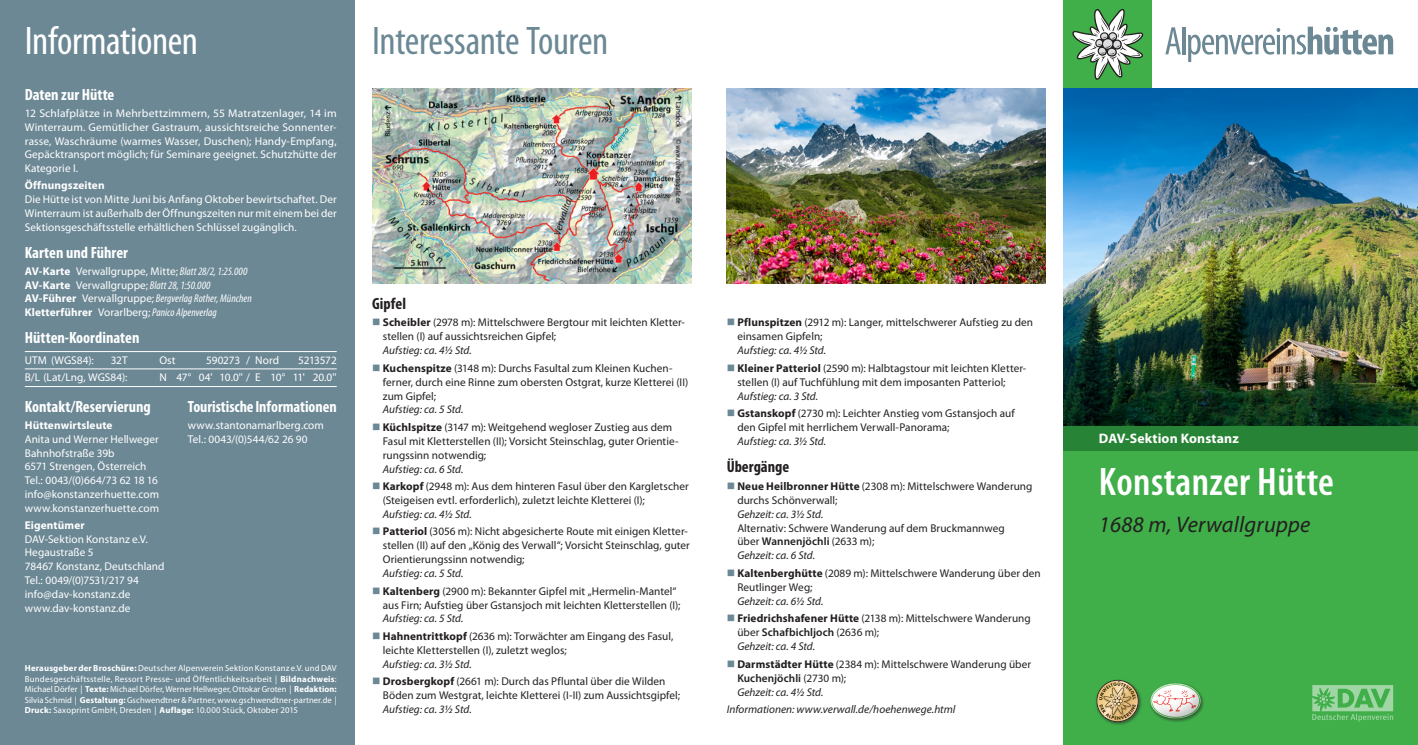
<style>
.page{position:relative;width:1418px;height:745px;background:#fff}
.page>*{position:absolute;margin:0;border:0;box-sizing:border-box;transform-origin:0 0}
._01-BigHead-Grey{font:condensed 40px "Myriad Pro";letter-spacing:-.01em;color:#6c8895}
.t1{font:600 condensed 40px "Myriad Pro";letter-spacing:.01em;color:#fff}
._01-BigHead__Weiss{font:condensed 40px "Myriad Pro";letter-spacing:-.01em;color:#fff}
.t2{font:italic 22.5px "Myriad Pro";letter-spacing:.01em;color:#231f20}
._02-Headline__1mm__W{font:700 condensed 16.25px "Myriad Pro";color:#fff}
._04a-Text-Links___0m{font:700 condensed 16.25px "Myriad Pro";letter-spacing:-.005em;color:#fff}
._02-Headline__1mm_1{font:700 condensed 16.25px "Myriad Pro";color:#231f20}
.t3{font:700 13.75px "Myriad Pro";letter-spacing:.01em;color:#fff}
.t4{font:11.25px/13.9px "Myriad Pro";letter-spacing:.005em;color:#231f20}
._04b-Text-Block___0m{font:11.25px/13.8px "Myriad Pro";letter-spacing:.005em;color:#fff;text-align:justify}
._04a-Text-Links___0m-2{font:11.25px/13.8px "Myriad Pro";letter-spacing:.005em;color:#fff}
._05-Karten___Führer{font:italic condensed 11.25px/13.8px "Myriad Pro";letter-spacing:.005em;color:#fff}
._04a-Text-Links__0mm{font:italic 11.25px "Myriad Pro";letter-spacing:.005em;color:#231f20}
._06a-UTM-Koordinaten{font:11.25px "Myriad Pro";letter-spacing:-.005em;color:#fff}
._03-Subline___0mm__W{font:700 11.25px "Myriad Pro";letter-spacing:.01em;color:#fff}
._06b-LB-Koordinaten{font:11.25px "Myriad Pro";letter-spacing:-.04em;color:#fff}
._06b-LB-Koordinaten-2{font:11.25px "Myriad Pro";color:#fff}
._04a-Text-Links___0m-3{font:700 11.25px "Myriad Pro";letter-spacing:.01em;color:#fff}
._10-Impressum__Weiss{font:8.75px/10.5px "Myriad Pro";letter-spacing:.02em;color:#fff;text-align:justify}
.s1{font-weight:700;font-style:normal;font-stretch:normal}
.s2{font-style:normal;font-stretch:normal}
.s3{font-weight:700}
.s4{font-style:italic}
.s5{font-weight:600}
</style>
<div class="page">
<div style="left:0;top:0;width:354px;height:744px;background:#6c8895"></div>
<div style="left:1063px;top:0;width:89px;height:89px;background:#40ae49"></div>
<svg style="left:1072px;top:9px;width:71px;height:71px"></svg>
<svg style="left:1165px;top:27px;width:15px;height:27px"></svg>
<hr style="left:1182px;top:27px;width:3px;height:27px;background:#6c8895">
<svg style="left:1188px;top:27px;width:205px;height:35px"></svg>
<div style="left:1063px;top:425px;width:354px;height:319px;background:#40ae49"></div>
<svg style="left:1312px;top:685px;width:81px;height:36px"></svg>
<div style="left:1094px;top:678px;width:48px;height:47px;background:#231f20;opacity:.5"></div>
<svg style="left:1096px;top:679px;width:42px;height:42px"></svg>
<div style="left:1148px;top:681px;width:56px;height:41px;background:#231f20;opacity:.5"></div>
<div style="left:1149px;top:681px;width:54px;height:38px;background:#231f20;opacity:.6"></div>
<img style="left:1063px;top:89px;width:354px;height:336px">
<div style="left:1063px;top:425px;width:354px;height:25px;background:#278335"></div>
<hr style="left:25px;top:351px;width:312px;height:1px;background:#fff">
<hr style="left:25px;top:368px;width:312px;height:1px;background:#fff">
<hr style="left:25px;top:386px;width:312px;height:1px;background:#fff">
<img style="left:372px;top:89px;width:319px;height:194px">
<img style="left:726px;top:89px;width:319px;height:194px">
<p class="_01-BigHead__Weiss" style="left:25px;top:17px;width:175px">Informationen</p>
<p class="_02-Headline__1mm__W" style="left:25px;top:84px;width:91px">Daten zur Hütte</p>
<p class="_04b-Text-Block___0m" style="left:25px;top:106px;width:313px">12 Schlafplätze in Mehrbettzimmern, 55 Matratzenlager, 14 im Winterraum. Gemütlicher Gastraum, aussichtsreiche Sonnenter&shy;rasse, Waschräume (warmes Wasser, Duschen); Handy-Empfang, Gepäcktransport möglich; für Seminare geeignet. Schutzhütte der Kategorie I.</p>
<p class="_03-Subline___0mm__W" style="left:25px;top:178px;width:81px">Öffnungszeiten</p>
<p class="_04b-Text-Block___0m" style="left:25px;top:192px;width:313px">Die Hütte ist von Mitte Juni bis Anfang Oktober bewirtschaftet. Der Winterraum ist außerhalb der Öffnungszeiten nur mit einem bei der Sektionsgeschäftsstelle erhältlichen Schlüssel zugänglich.</p>
<p class="_02-Headline__1mm__W" style="left:25px;top:242px;width:105px">Karten und Führer</p>
<p class="_05-Karten___Führer" style="left:25px;top:264px;width:228px"><span class="s1">AV-Karte</span> <span class="s2">Verwallgruppe, Mitte;</span> Blatt 28/2, 1:25.000<br><span class="s1">AV-Karte</span> <span class="s2">Verwallgruppe;</span> Blatt 28, 1:50.000<br><span class="s1">AV-Führer</span> <span class="s2">Verwallgruppe;</span> Bergverlag Rother, München <span class="s1">Kletterführer</span> <span class="s2">Vorarlberg;</span> Panico Alpenverlag</p>
<p class="_02-Headline__1mm__W" style="left:25px;top:327px;width:116px">Hütten-Koordinaten</p>
<p class="_06a-UTM-Koordinaten" style="left:25px;top:353px;width:71px">UTM (WGS84):</p>
<p class="_06a-UTM-Koordinaten" style="left:111px;top:353px;width:18px">32T</p>
<p class="_06a-UTM-Koordinaten" style="left:159px;top:353px;width:18px">Ost</p>
<p class="_06a-UTM-Koordinaten" style="left:206px;top:353px;width:74px">590273 / Nord</p>
<p class="_06a-UTM-Koordinaten" style="left:298px;top:353px;width:40px">5213572</p>
<p class="_06b-LB-Koordinaten-2" style="left:25px;top:370px;width:104px">B/L (Lat/Lng, WGS84):</p>
<p class="_06b-LB-Koordinaten" style="left:159px;top:370px;width:179px">N 47° 04' 10.0'' / E 10° 11' 20.0''</p>
<p class="_02-Headline__1mm__W" style="left:25px;top:396px;width:127px">Kontakt/Reservierung</p>
<p class="_03-Subline___0mm__W" style="left:25px;top:417px;width:89px">Hüttenwirtsleute</p>
<p class="_04a-Text-Links___0m-2" style="left:25px;top:431px;width:135px">Anita und Werner Hellweger<br>Bahnhofstraße 39b<br>6571 Strengen, Österreich<br>Tel.: 0043/(0)664/73 62 18 16</p>
<p class="_04a-Text-Links___0m-2" style="left:25px;top:486px;width:136px">info@konstanzerhuette.com</p>
<p class="_04a-Text-Links___0m-2" style="left:25px;top:500px;width:136px">www.konstanzerhuette.com</p>
<p class="_04a-Text-Links___0m-3" style="left:25px;top:517px;width:61px">Eigentümer</p>
<p class="_04a-Text-Links___0m-2" style="left:25px;top:531px;width:141px">DAV-Sektion Konstanz e.V.<br>Hegaustraße 5<br>78467 Konstanz, Deutschland<br>Tel.: 0049/(0)7531/217 94 info@dav-konstanz.de www.dav-konstanz.de</p>
<p class="_04a-Text-Links___0m" style="left:188px;top:396px;width:150px">Touristische Informationen</p>
<p class="_04a-Text-Links___0m-2" style="left:188px;top:418px;width:138px">www.stantonamarlberg.com<br>Tel.: 0043/(0)544/62 26 90</p>
<p class="_10-Impressum__Weiss" style="left:25px;top:662px;width:313px"><span class="s3">Herausgeber der Broschüre:</span> Deutscher Alpenverein Sektion Konstanz e.V. und DAV Bundesgeschäftsstelle, Ressort Presse- und Öffentlichkeitsarbeit | <span class="s3">Bildnachweis</span>:<br>Michael Dörfer | <span class="s3">Texte:</span> Michael Dörfer, Werner Hellweger, Ottokar Groten | <span class="s3">Redaktion:<br></span>Silvia Schmid | <span class="s3">Gestaltung:</span> Gschwendtner &amp; Partner, www.gschwendtner-partner.de | <span class="s3">Druck:</span> Saxoprint GmbH, Dresden | -<span class="s3">Auflage:</span> 10.000 Stück, Oktober 2015</p>
<p class="_01-BigHead-Grey" style="left:372px;top:17px;width:238px">Interessante Touren</p>
<p class="_02-Headline__1mm_1" style="left:372px;top:293px;width:35px">Gipfel</p>
<p class="t4" style="left:383px;top:315px;width:304px"><span class="s3">Scheibler</span> (2978 m): Mittelschwere Bergtour mit leichten Kletter&shy;stellen (I) auf aussichtsreichen Gipfel;<br><span class="s4">Aufstieg: ca. 4½ Std.</span></p>
<p class="t4" style="left:383px;top:360px;width:307px"><span class="s3">Kuchenspitze</span> (3148 m): Durchs Fasultal zum Kleinen Kuchen&shy;ferner, durch eine Rinne zum obersten Ostgrat, kurze Kletterei (II) zum Gipfel;<br><span class="s4">Aufstieg: ca. 5 Std.</span></p>
<p class="t4" style="left:383px;top:420px;width:297px"><span class="s3">Küchlspitze</span> (3147 m): Weitgehend wegloser Zustieg aus dem Fasul mit Kletterstellen (II); Vorsicht Steinschlag, guter Orientie&shy;rungssinn notwendig;<br><span class="s4">Aufstieg: ca. 6 Std.</span></p>
<p class="t4" style="left:383px;top:479px;width:307px"><span class="s3">Karkopf</span> (2948 m): Aus dem hinteren Fasul über den Kargletscher (Steigeisen evtl. erforderlich), zuletzt leichte Kletterei (I);<br><span class="s4">Aufstieg: ca. 4½ Std.</span></p>
<p class="t4" style="left:383px;top:524px;width:308px"><span class="s3">Patteriol</span> (3056 m): Nicht abgesicherte Route mit einigen Kletter&shy;stellen (II) auf den „König des Verwall“; Vorsicht Steinschlag, guter Orientierungssinn notwendig;<br><span class="s4">Aufstieg: ca. 5 Std.</span></p>
<p class="t4" style="left:383px;top:583px;width:299px"><span class="s3">Kaltenberg</span> (2900 m): Bekannter Gipfel mit „Hermelin-Mantel“ aus Firn; Aufstieg über Gstansjoch mit leichten Kletterstellen (I);<br><span class="s4">Aufstieg: ca. 5 Std.</span></p>
<p class="t4" style="left:383px;top:628px;width:292px"><span class="s3">Hahnentrittkopf</span> (2636 m): Torwächter am Eingang des Fasul, leichte Kletterstellen (I), zuletzt weglos;<br><span class="s4">Aufstieg: ca. 3½ Std.</span></p>
<p class="t4" style="left:383px;top:674px;width:299px"><span class="s3">Drosbergkopf</span> (2661 m): Durch das Pfluntal über die Wilden<br>Böden zum Westgrat, leichte Kletterei (I-II) zum Aussichtsgipfel;<br><span class="s4">Aufstieg: ca. 3½ Std.</span></p>
<p class="t4" style="left:737px;top:315px;width:297px"><span class="s3">Pflunspitzen</span> (2912 m): Langer, mittelschwerer Aufstieg zu den einsamen Gipfeln;<br><span class="s4">Aufstieg: ca. 4½ Std.</span></p>
<p class="t4" style="left:737px;top:361px;width:290px"><span class="s3">Kleiner Patteriol</span> (2590 m): Halbtagstour mit leichten Kletter&shy;stellen (I) auf Tuchfühlung mit dem imposanten Patteriol;<br><span class="s4">Aufstieg: ca. 3 Std.</span></p>
<p class="t4" style="left:737px;top:406px;width:279px"><span class="s3">Gstanskopf</span> (2730 m): Leichter Anstieg vom Gstansjoch auf den Gipfel mit herrlichem Verwall-Panorama;<br><span class="s4">Aufstieg: ca. 3½ Std.</span></p>
<p class="_02-Headline__1mm_1" style="left:726px;top:456px;width:64px">Übergänge</p>
<p class="t4" style="left:737px;top:478px;width:297px"><span class="s3">Neue Heilbronner Hütte</span> (2308 m): Mittelschwere Wanderung durchs Schönverwall;<br><span class="s4">Gehzeit: ca. 3½ Std.<br></span>Alternativ: Schwere Wanderung auf dem Bruckmannweg<br>über <span class="s5">Wannenjöchli</span> (2633 m);<br><span class="s4">Gehzeit: ca. 6 Std.</span></p>
<p class="t4" style="left:737px;top:565px;width:305px"><span class="s3">Kaltenberghütte</span> (2089 m): Mittelschwere Wanderung über den<br>Reutlinger Weg;<br><span class="s4">Gehzeit: ca. 6½ Std.</span></p>
<p class="t4" style="left:737px;top:611px;width:295px"><span class="s3">Friedrichshafener Hütte</span> (2138 m): Mittelschwere Wanderung über <span class="s5">Schafbichljoch</span> (2636 m);<br><span class="s4">Gehzeit: ca. 4 Std.</span></p>
<p class="t4" style="left:737px;top:656px;width:295px"><span class="s3">Darmstädter Hütte</span> (2384 m): Mittelschwere Wanderung über<br><span class="s5">Kuchenjöchli</span> (2730 m);<br><span class="s4">Gehzeit: ca. 4½ Std.</span></p>
<p class="_04a-Text-Links__0mm" style="left:726px;top:701px;width:230px">Informationen: www.verwall.de/hoehenwege.html</p>
<p class="t3" style="left:1098px;top:429px;width:141px">DAV-Sektion Konstanz</p>
<p class="t1" style="left:1098px;top:457px;width:237px">Konstanzer Hütte</p>
<p class="t2" style="left:1098px;top:510px;width:213px">1688 m, Verwallgruppe</p>
</div>
